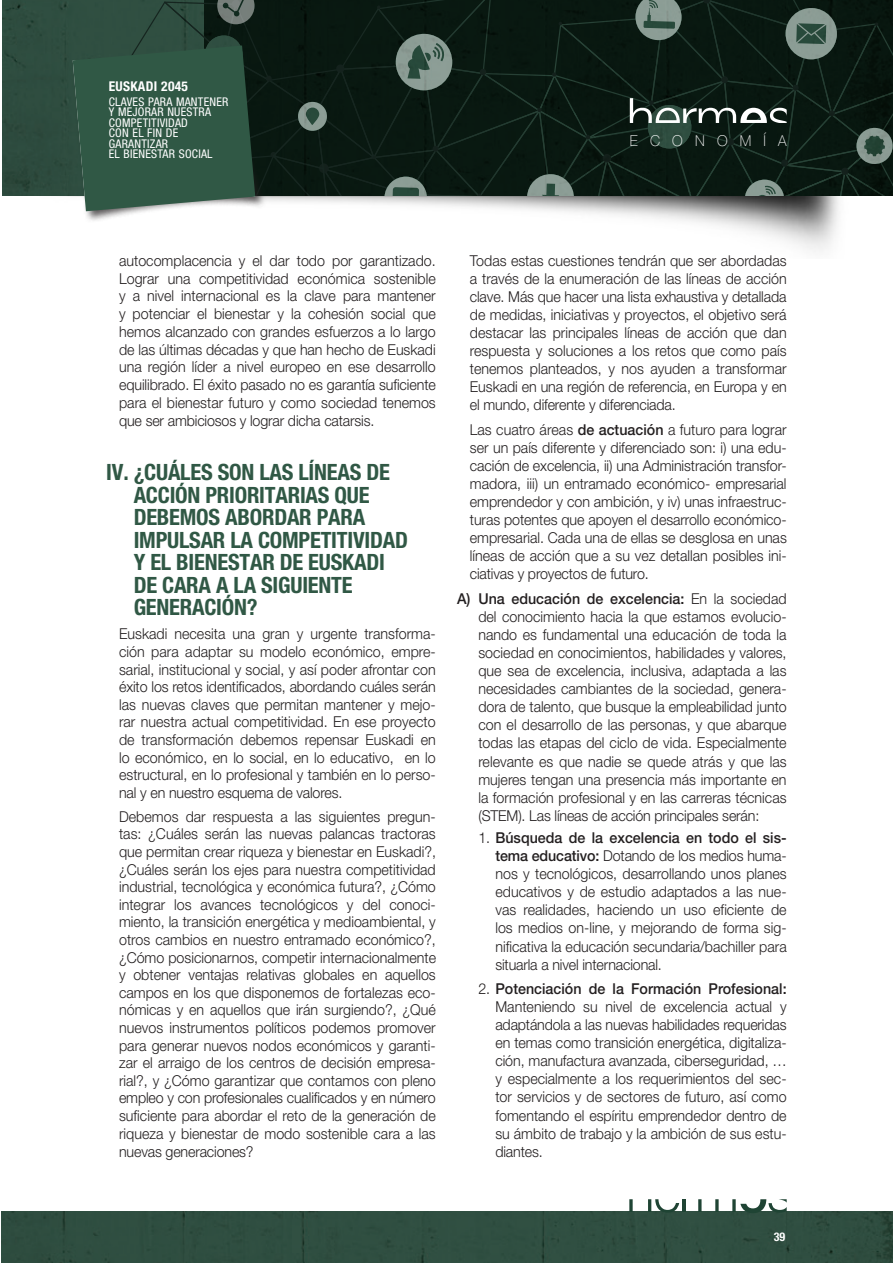
<style>
.page{position:relative;width:893px;height:1263px;background:#fff}
.page>*{position:absolute;margin:0;border:0;box-sizing:border-box;transform-origin:0 0}
.ladillo{font:700 condensed 22.5px/22.5px "Helvetica Neue LT Std";letter-spacing:-.01em;color:#305845}
.TEXTO_COMUN{font:300 15px/18px "Helvetica Neue LT Std";letter-spacing:-.01em;color:#231f20;text-align:justify;scale:.95 1}
.t1{font:100 15px "Helvetica Neue LT Std";letter-spacing:.86em;color:#fff;scale:.95 1}
.t2{font:700 condensed 13.5px "Helvetica Neue LT Std";letter-spacing:.02em;color:#fff}
.t3{font:condensed 12px/10.5px "Helvetica Neue LT Std";letter-spacing:.02em;color:#fff}
.t4{font:700 condensed 12px "Helvetica Neue LT Std";color:#fff}
.s1{font-weight:500}
</style>
<div class="page">
<div style="left:1px;top:1212px;width:892px;height:51px;background:#2f4e41"></div>
<svg style="left:629px;top:1199px;width:4px;height:13px"></svg>
<svg style="left:648px;top:1199px;width:38px;height:14px"></svg>
<svg style="left:715px;top:1199px;width:4px;height:13px"></svg>
<svg style="left:698px;top:1199px;width:3px;height:13px"></svg>
<svg style="left:732px;top:1199px;width:4px;height:13px"></svg>
<svg style="left:740px;top:1199px;width:47px;height:14px"></svg>
<div style="left:2px;top:0;width:71px;height:196px;background:#2e4c3f"></div>
<div style="left:71px;top:58px;width:196px;height:166px;background:#231f20;opacity:.75"></div>
<svg style="left:73px;top:0;width:820px;height:211px;background:#25382f"></svg>
<p class="t2" style="left:109px;top:78px;width:81px">EUSKADI 2045</p>
<p class="t3" style="left:109px;top:96px;width:121px">CLAVES PARA MANTENER<br>Y MEJORAR NUESTRA<br>COMPETITIVIDAD<br>CON EL FIN DE<br>GARANTIZAR<br>EL BIENESTAR SOCIAL</p>
<p class="t1" style="left:630px;top:132px;width:167px">ECONOMÍA</p>
<p class="TEXTO_COMUN" style="left:119px;top:251px;width:335px">autocomplacencia y el dar todo por garantizado.<br>Lograr una competitividad económica sostenible y a nivel internacional es la clave para mantener y potenciar el bienestar y la cohesión social que hemos alcanzado con grandes esfuerzos a lo largo de las últimas décadas y que han hecho de Euskadi una región líder a nivel europeo en ese desarrollo equilibrado. El éxito pasado no es garantía suficiente para el bienestar futuro y como sociedad tenemos que ser ambiciosos y lograr dicha catarsis.</p>
<p class="ladillo" style="left:134px;top:460px;width:276px;text-indent:-27px">IV. ¿CUÁLES SON LAS LÍNEAS DE<br>ACCIÓN PRIORITARIAS QUE<br>DEBEMOS ABORDAR PARA<br>IMPULSAR LA COMPETITIVIDAD<br>Y EL BIENESTAR DE EUSKADI<br>DE CARA A LA SIGUIENTE<br>GENERACIÓN?</p>
<p class="TEXTO_COMUN" style="left:119px;top:625px;width:335px;line-height:17.5px">Euskadi necesita una gran y urgente transforma&shy;ción para adaptar su modelo económico, empre&shy;sarial, institucional y social, y así poder afrontar con éxito los retos identificados, abordando cuáles serán las nuevas claves que permitan mantener y mejo&shy;rar nuestra actual competitividad. En ese proyecto de transformación debemos repensar Euskadi en lo económico, en lo social, en lo educativo, en lo estructural, en lo profesional y también en lo perso&shy;nal y en nuestro esquema de valores.</p>
<p class="TEXTO_COMUN" style="left:119px;top:807px;width:335px;line-height:17.5px">Debemos dar respuesta a las siguientes pregun&shy;tas: ¿Cuáles serán las nuevas palancas tractoras que permitan crear riqueza y bienestar en Euskadi?, ¿Cuáles serán los ejes para nuestra competitividad industrial, tecnológica y económica futura?, ¿Cómo integrar los avances tecnológicos y del conoci&shy;miento, la transición energética y medioambiental, y otros cambios en nuestro entramado económico?, ¿Cómo posicionarnos, competir internacionalmente y obtener ventajas relativas globales en aquellos campos en los que disponemos de fortalezas eco&shy;nómicas y en aquellos que irán surgiendo?, ¿Qué nuevos instrumentos políticos podemos promover para generar nuevos nodos económicos y garanti&shy;zar el arraigo de los centros de decisión empresa&shy;rial?, y ¿Cómo garantizar que contamos con pleno empleo y con profesionales cualificados y en número suficiente para abordar el reto de la generación de riqueza y bienestar de modo sostenible cara a las nuevas generaciones?</p>
<p class="TEXTO_COMUN" style="left:470px;top:251px;width:335px">Todas estas cuestiones tendrán que ser abordadas a través de la enumeración de las líneas de acción clave. Más que hacer una lista exhaustiva y detallada de medidas, iniciativas y proyectos, el objetivo será destacar las principales líneas de acción que dan respuesta y soluciones a los retos que como país tenemos planteados, y nos ayuden a transformar Euskadi en una región de referencia, en Europa y en el mundo, diferente y diferenciada.</p>
<p class="TEXTO_COMUN" style="left:470px;top:420px;width:335px">Las cuatro áreas <span class="s1">de actuación</span> a futuro para lograr ser un país diferente y diferenciado son: i) una edu&shy;cación de excelencia, ii) una Administración transfor&shy;madora, iii) un entramado económico- empresarial emprendedor y con ambición, y iv) unas infraestruc&shy;turas potentes que apoyen el desarrollo económico&shy;empresarial. Cada una de ellas se desglosa en unas líneas de acción que a su vez detallan posibles ini&shy;ciativas y proyectos de futuro.</p>
<p class="TEXTO_COMUN" style="left:478px;top:589px;width:326px;text-indent:-21px"><span class="s1">A) Una educación de excelencia:</span> En la sociedad del conocimiento hacia la que estamos evolucio&shy;nando es fundamental una educación de toda la sociedad en conocimientos, habilidades y valores, que sea de excelencia, inclusiva, adaptada a las necesidades cambiantes de la sociedad, genera&shy;dora de talento, que busque la empleabilidad junto con el desarrollo de las personas, y que abarque todas las etapas del ciclo de vida. Especialmente relevante es que nadie se quede atrás y que las mujeres tengan una presencia más importante en la formación profesional y en las carreras técnicas (STEM). Las líneas de acción principales serán:</p>
<p class="TEXTO_COMUN" style="left:495px;top:828px;width:308px;text-indent:-17px">1. <span class="s1">Búsqueda de la excelencia en todo el sis&shy;tema educativo:</span> Dotando de los medios huma&shy;nos y tecnológicos, desarrollando unos planes educativos y de estudio adaptados a las nue&shy;vas realidades, haciendo un uso eficiente de los medios on-line, y mejorando de forma sig&shy;nificativa la educación secundaria/bachiller para situarla a nivel internacional.</p>
<p class="TEXTO_COMUN" style="left:495px;top:979px;width:308px;text-indent:-17px">2. <span class="s1">Potenciación de la Formación Profesional:<br></span>Manteniendo su nivel de excelencia actual y adaptándola a las nuevas habilidades requeridas en temas como transición energética, digitaliza&shy;ción, manufactura avanzada, ciberseguridad, … y especialmente a los requerimientos del sec&shy;tor servicios y de sectores de futuro, así como fomentando el espíritu emprendedor dentro de su ámbito de trabajo y la ambición de sus estu&shy;diantes.</p>
<p class="t4" style="left:774px;top:1229px;width:13px">39</p>
</div>
